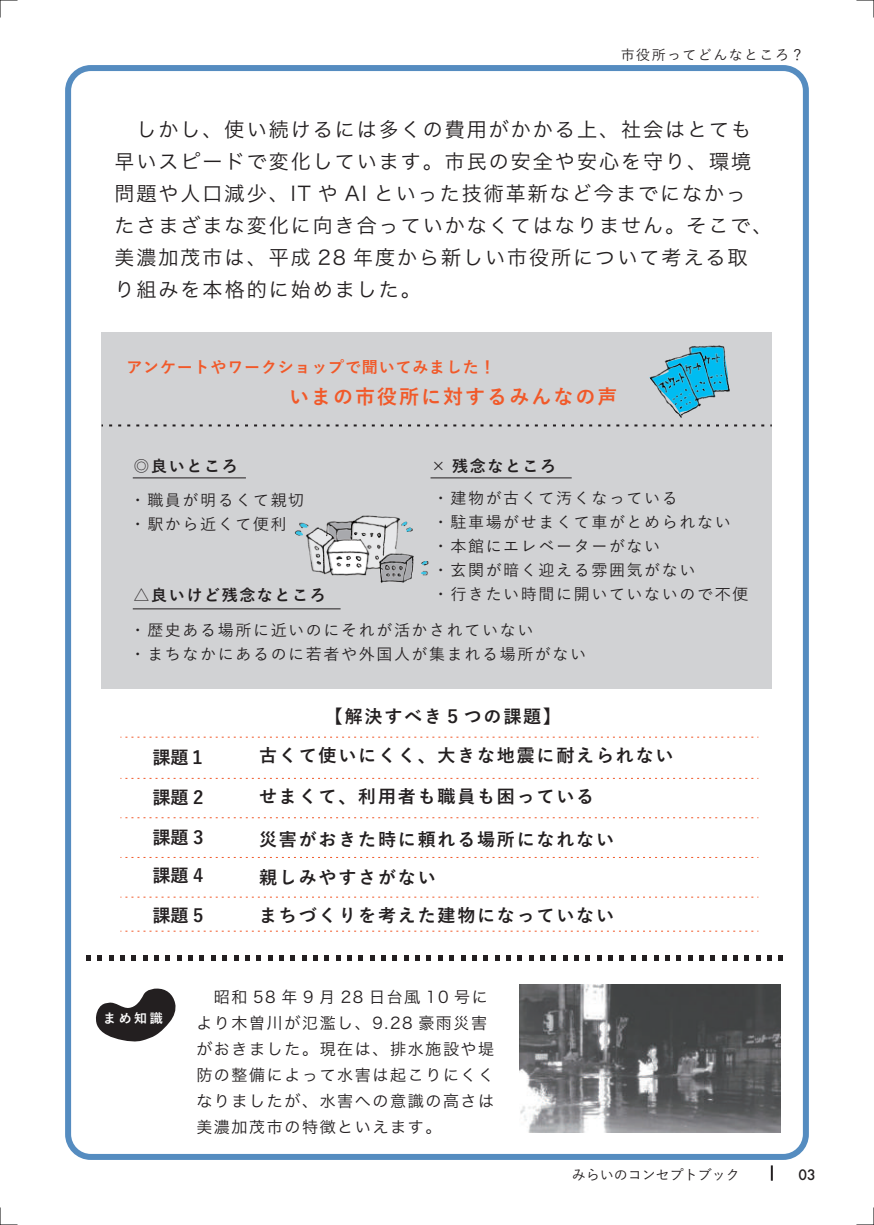
<style>
.page{position:relative;width:874px;height:1225px;background:#fff}
.page>*{position:absolute;margin:0;border:0;box-sizing:border-box;transform-origin:0 0}
.t1{font:20px/32px "Hira Kaku Pro W3";letter-spacing:.1em;color:#231f20}
.t2{font:700 20px "Yu Go";letter-spacing:.1em;color:#f15929}
.t3{font:700 18px/38.2px "Yu Go";letter-spacing:.1em;color:#231f20}
.t4{font:500 16px/24px "Yu Go";letter-spacing:.1em;color:#231f20}
.t5{font:16px/26px "Hira Kaku Pro W3";letter-spacing:.1em;color:#231f20}
.t6{font:700 16px "Yu Go";letter-spacing:.1em;color:#231f20}
.t7{font:700 16px "Yu Go";letter-spacing:.05em;color:#f15929}
.t8{font:500 14px "Yu Go";color:#231f20}
.t9{font:500 14px "Yu Go";letter-spacing:.1em;color:#231f20}
.t10{font:500 14px "Futura";color:#231f20}
.t11{font:700 13px "Yu Go";color:#fff}
</style>
<div class="page">
<svg style="left:770px;top:1165px;width:2px;height:15px"></svg>
<svg style="left:0;top:1207px;width:18px;height:18px"></svg>
<svg style="left:0;top:0;width:18px;height:18px"></svg>
<svg style="left:856px;top:0;width:17px;height:1px"></svg>
<svg style="left:856px;top:1224px;width:17px;height:1px"></svg>
<div style="left:65px;top:65px;width:743px;height:1095px;border:6px solid #558cc0;border-radius:23px"></div>
<img style="left:519px;top:985px;width:261px;height:147px">
<div style="left:101px;top:332px;width:670px;height:356px;background:#d1d2d4"></div>
<svg style="left:120px;top:778px;width:633px;height:1px"></svg>
<svg style="left:120px;top:817px;width:633px;height:1px"></svg>
<svg style="left:120px;top:857px;width:633px;height:1px"></svg>
<svg style="left:120px;top:736px;width:633px;height:1px"></svg>
<svg style="left:120px;top:896px;width:633px;height:1px"></svg>
<svg style="left:120px;top:930px;width:633px;height:1px"></svg>
<svg style="left:86px;top:955px;width:5px;height:6px"></svg>
<svg style="left:97px;top:955px;width:5px;height:6px"></svg>
<svg style="left:109px;top:955px;width:4px;height:6px"></svg>
<svg style="left:120px;top:955px;width:5px;height:6px"></svg>
<svg style="left:131px;top:955px;width:5px;height:6px"></svg>
<svg style="left:143px;top:955px;width:4px;height:6px"></svg>
<svg style="left:154px;top:955px;width:5px;height:6px"></svg>
<svg style="left:165px;top:955px;width:5px;height:6px"></svg>
<svg style="left:177px;top:955px;width:4px;height:6px"></svg>
<svg style="left:188px;top:955px;width:5px;height:6px"></svg>
<svg style="left:200px;top:955px;width:4px;height:6px"></svg>
<svg style="left:211px;top:955px;width:4px;height:6px"></svg>
<svg style="left:222px;top:955px;width:5px;height:6px"></svg>
<svg style="left:234px;top:955px;width:4px;height:6px"></svg>
<svg style="left:245px;top:955px;width:4px;height:6px"></svg>
<svg style="left:256px;top:955px;width:5px;height:6px"></svg>
<svg style="left:268px;top:955px;width:4px;height:6px"></svg>
<svg style="left:279px;top:955px;width:4px;height:6px"></svg>
<svg style="left:290px;top:955px;width:5px;height:6px"></svg>
<svg style="left:302px;top:955px;width:4px;height:6px"></svg>
<svg style="left:313px;top:955px;width:4px;height:6px"></svg>
<svg style="left:324px;top:955px;width:5px;height:6px"></svg>
<svg style="left:336px;top:955px;width:4px;height:6px"></svg>
<svg style="left:347px;top:955px;width:4px;height:6px"></svg>
<svg style="left:358px;top:955px;width:5px;height:6px"></svg>
<svg style="left:370px;top:955px;width:4px;height:6px"></svg>
<svg style="left:381px;top:955px;width:4px;height:6px"></svg>
<svg style="left:392px;top:955px;width:5px;height:6px"></svg>
<svg style="left:404px;top:955px;width:4px;height:6px"></svg>
<svg style="left:415px;top:955px;width:4px;height:6px"></svg>
<svg style="left:426px;top:955px;width:5px;height:6px"></svg>
<svg style="left:438px;top:955px;width:4px;height:6px"></svg>
<svg style="left:449px;top:955px;width:4px;height:6px"></svg>
<svg style="left:461px;top:955px;width:4px;height:6px"></svg>
<svg style="left:472px;top:955px;width:4px;height:6px"></svg>
<svg style="left:483px;top:955px;width:5px;height:6px"></svg>
<svg style="left:495px;top:955px;width:4px;height:6px"></svg>
<svg style="left:506px;top:955px;width:4px;height:6px"></svg>
<svg style="left:517px;top:955px;width:5px;height:6px"></svg>
<svg style="left:529px;top:955px;width:4px;height:6px"></svg>
<svg style="left:540px;top:955px;width:4px;height:6px"></svg>
<svg style="left:551px;top:955px;width:5px;height:6px"></svg>
<svg style="left:563px;top:955px;width:4px;height:6px"></svg>
<svg style="left:574px;top:955px;width:4px;height:6px"></svg>
<svg style="left:585px;top:955px;width:5px;height:6px"></svg>
<svg style="left:597px;top:955px;width:4px;height:6px"></svg>
<svg style="left:608px;top:955px;width:4px;height:6px"></svg>
<svg style="left:619px;top:955px;width:5px;height:6px"></svg>
<svg style="left:631px;top:955px;width:4px;height:6px"></svg>
<svg style="left:642px;top:955px;width:4px;height:6px"></svg>
<svg style="left:654px;top:955px;width:4px;height:6px"></svg>
<svg style="left:665px;top:955px;width:4px;height:6px"></svg>
<svg style="left:676px;top:955px;width:4px;height:6px"></svg>
<svg style="left:688px;top:955px;width:4px;height:6px"></svg>
<svg style="left:699px;top:955px;width:4px;height:6px"></svg>
<svg style="left:710px;top:955px;width:4px;height:6px"></svg>
<svg style="left:722px;top:955px;width:4px;height:6px"></svg>
<svg style="left:733px;top:955px;width:4px;height:6px"></svg>
<svg style="left:744px;top:955px;width:4px;height:6px"></svg>
<svg style="left:756px;top:955px;width:4px;height:6px"></svg>
<svg style="left:767px;top:955px;width:4px;height:6px"></svg>
<svg style="left:778px;top:955px;width:4px;height:6px"></svg>
<svg style="left:96px;top:988px;width:80px;height:54px"></svg>
<img style="left:380px;top:528px;width:49px;height:55px">
<svg style="left:294px;top:515px;width:118px;height:66px"></svg>
<svg style="left:421px;top:559px;width:6px;height:6px"></svg>
<svg style="left:420px;top:571px;width:7px;height:4px"></svg>
<img style="left:649px;top:345px;width:81px;height:82px">
<svg style="left:101px;top:424px;width:662px;height:2px"></svg>
<hr style="left:133px;top:477px;width:113px;height:1px;background:#231f20">
<hr style="left:430px;top:477px;width:141px;height:1px;background:#231f20">
<hr style="left:133px;top:608px;width:207px;height:1px;background:#231f20">
<p class="t9" style="left:620px;top:42px;width:185px">市役所ってどんなところ？</p>
<p class="t1" style="left:114px;top:112px;width:659px">　しかし、使い続けるには多くの費用がかかる上、社会はとても早いスピードで変化しています。市民の安全や安心を守り、環境問題や人口減少、IT や AI といった技術革新など今までになかっ<br>たさまざまな変化に向き合っていかなくてはなりません。そこで、美濃加茂市は、平成 28 年度から新しい市役所について考える取<br>り組みを本格的に始めました。</p>
<p class="t7" style="left:126px;top:358px;width:370px">アンケートやワークショップで聞いてみました！</p>
<p class="t6" style="left:133px;top:457px;width:105px">◎良いところ</p>
<p class="t2" style="left:289px;top:385px;width:329px">いまの市役所に対するみんなの声</p>
<p class="t6" style="left:430px;top:457px;width:127px">× 残念なところ</p>
<p class="t4" style="left:130px;top:486px;width:176px">・職員が明るくて親切・駅から近くて便利</p>
<p class="t4" style="left:432px;top:484px;width:317px">・建物が古くて汚くなっている<br>・駐車場がせまくて車がとめられない・本館にエレベーターがない<br>・玄関が暗く迎える雰囲気がない<br>・行きたい時間に開いていないので不便</p>
<p class="t4" style="left:130px;top:616px;width:458px">・歴史ある場所に近いのにそれが活かされていない<br>・まちなかにあるのに若者や外国人が集まれる場所がない</p>
<p class="t6" style="left:133px;top:586px;width:194px">△良いけど残念なところ</p>
<p class="t3" style="left:152px;top:738px;width:55px">課題１</p>
<p class="t3" style="left:152px;top:779px;width:52px">課題 2</p>
<p class="t3" style="left:152px;top:818px;width:52px">課題 3課題 4</p>
<p class="t3" style="left:325px;top:698px;width:237px">【解決すべき５つの課題】</p>
<p class="t3" style="left:259px;top:737px;width:416px">古くて使いにくく、大きな地震に耐えられない</p>
<p class="t3" style="left:259px;top:778px;width:336px">せまくて、利用者も職員も困っている</p>
<p class="t3" style="left:259px;top:821px;width:356px">災害がおきた時に頼れる場所になれない親しみやすさがない</p>
<p class="t3" style="left:152px;top:896px;width:52px">課題 5</p>
<p class="t3" style="left:259px;top:896px;width:356px">まちづくりを考えた建物になっていない</p>
<p class="t11" style="left:103px;top:1011px;width:61px">まめ知識</p>
<p class="t5" style="left:196px;top:982px;width:299px">　昭和 58 年 9 月 28 日台風 10 号により木曽川が氾濫し、9.28 豪雨災害がおきました。現在は、排水施設や堤防の整備によって水害は起こりにくくなりましたが、水害への意識の高さは美濃加茂市の特徴といえます。</p>
<p class="t8" style="left:571px;top:1161px;width:169px">みらいのコンセプトブック</p>
<p class="t10" style="left:798px;top:1165px;width:19px">03</p>
</div>
